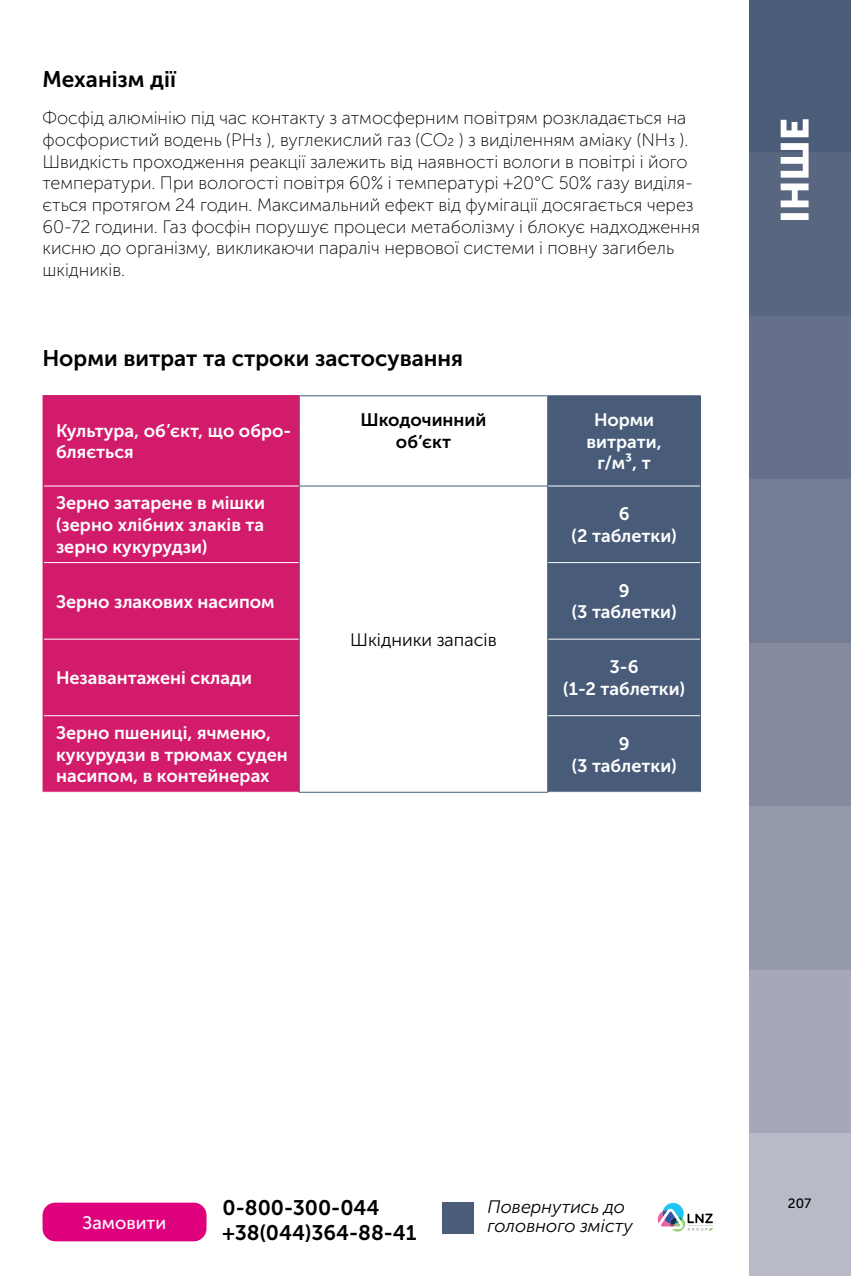
<style>
.page{position:relative;width:851px;height:1276px;background:#fff}
.page>*{position:absolute;margin:0;border:0;box-sizing:border-box;transform-origin:0 0}
.t1{font:22.5px "Museo Sans Cyrl 700";color:#000}
.t2{font:21px/25.2px "Museo Sans Cyrl 700";color:#000}
.t3{font:18px/21.6px "Museo Sans Cyrl 100";color:#000}
.t4{font:18px/21.6px "Museo Sans Cyrl 700";color:#fff;text-align:center}
.t5{font:italic 18px "Museo Sans Cyrl 300";color:#000}
.t6{font:18px/21.6px "Museo Sans Cyrl 700";color:#000;text-align:center}
.t7{font:18px "Museo Sans Cyrl 300";color:#000}
.t8{font:18px "Museo Sans Cyrl 500";color:#fff}
.t9{font:13.5px "Museo Sans Cyrl 500";color:#000}
</style>
<div class="page">
<div style="left:748px;top:0;width:102px;height:152px;background:#4a5c78"></div>
<div style="left:748px;top:152px;width:102px;height:164px;background:#596680"></div>
<div style="left:748px;top:316px;width:102px;height:163px;background:#66708a"></div>
<div style="left:748px;top:479px;width:102px;height:164px;background:#757d94"></div>
<div style="left:748px;top:643px;width:102px;height:163px;background:#858a9e"></div>
<div style="left:748px;top:806px;width:102px;height:164px;background:#9499ab"></div>
<div style="left:748px;top:970px;width:102px;height:163px;background:#a6a8ba"></div>
<div style="left:748px;top:1133px;width:102px;height:143px;background:#b8bac7"></div>
<svg style="left:780px;top:119px;width:28px;height:101px"></svg>
<div style="left:44px;top:396px;width:255px;height:396px;background:#d21b6b"></div>
<div style="left:548px;top:396px;width:152px;height:396px;background:#485c79"></div>
<hr style="left:548px;top:486px;width:152px;height:1px;background:#fff">
<hr style="left:548px;top:562px;width:152px;height:1px;background:#fff">
<hr style="left:548px;top:639px;width:152px;height:1px;background:#fff">
<hr style="left:548px;top:715px;width:152px;height:1px;background:#fff">
<hr style="left:43px;top:395px;width:256px;height:1px;background:#d21b6b">
<hr style="left:43px;top:396px;width:1px;height:90px;background:#d21b6b">
<hr style="left:43px;top:486px;width:1px;height:76px;background:#d21b6b">
<hr style="left:43px;top:562px;width:1px;height:77px;background:#d21b6b">
<hr style="left:43px;top:639px;width:1px;height:76px;background:#d21b6b">
<hr style="left:43px;top:715px;width:1px;height:77px;background:#d21b6b">
<hr style="left:44px;top:486px;width:255px;height:1px;background:#fff">
<hr style="left:44px;top:562px;width:255px;height:1px;background:#fff">
<hr style="left:44px;top:639px;width:255px;height:1px;background:#fff">
<hr style="left:44px;top:715px;width:255px;height:1px;background:#fff">
<hr style="left:547px;top:395px;width:153px;height:1px;background:#485c79">
<hr style="left:700px;top:396px;width:1px;height:90px;background:#485c79">
<hr style="left:700px;top:486px;width:1px;height:76px;background:#485c79">
<hr style="left:700px;top:562px;width:1px;height:77px;background:#485c79">
<hr style="left:700px;top:639px;width:1px;height:76px;background:#485c79">
<hr style="left:700px;top:715px;width:1px;height:77px;background:#485c79">
<hr style="left:299px;top:395px;width:248px;height:1px;background:#485c79">
<hr style="left:299px;top:396px;width:1px;height:90px;background:#485c79">
<hr style="left:547px;top:396px;width:1px;height:90px;background:#485c79">
<hr style="left:299px;top:486px;width:249px;height:1px;background:#485c79">
<hr style="left:299px;top:486px;width:1px;height:76px;background:#485c79">
<hr style="left:547px;top:486px;width:1px;height:76px;background:#485c79">
<hr style="left:299px;top:562px;width:1px;height:77px;background:#485c79">
<hr style="left:547px;top:562px;width:1px;height:77px;background:#485c79">
<hr style="left:299px;top:639px;width:1px;height:76px;background:#485c79">
<hr style="left:547px;top:639px;width:1px;height:76px;background:#485c79">
<hr style="left:299px;top:715px;width:1px;height:77px;background:#485c79">
<hr style="left:547px;top:715px;width:1px;height:77px;background:#485c79">
<hr style="left:299px;top:792px;width:249px;height:1px;background:#485c79">
<div style="left:442px;top:1202px;width:31px;height:31px;background:#4a5c78"></div>
<svg style="left:657px;top:1203px;width:56px;height:28px"></svg>
<div style="left:43px;top:1202px;width:163px;height:39px;background:#de007c;border-radius:13px"></div>
<p class="t1" style="left:43px;top:67px;width:135px">Механізм дії</p>
<p class="t3" style="left:43px;top:108px;width:659px">Фосфід алюмінію під час контакту з атмосферним повітрям розкладається на фосфористий водень (РН3 ), вуглекислий газ (СО2 ) з виділенням аміаку (NH3 ).<br>Швидкість проходження реакції залежить від наявності вологи в повітрі і його температури. При вологості повітря 60% і температурі +20°C 50% газу виділя&shy;ється протягом 24 годин. Максимальний ефект від фумігації досягається через 60-72 години. Газ фосфін порушує процеси метаболізму і блокує надходження кисню до організму, викликаючи параліч нервової системи і повну загибель шкідників.</p>
<p class="t1" style="left:43px;top:346px;width:422px">Норми витрат та строки застосування</p>
<p class="t4" style="left:56px;top:420px;width:237px;text-align:left">Культура, об’єкт, що обро&shy;бляється</p>
<p class="t6" style="left:360px;top:409px;width:127px">Шкодочинний об’єкт</p>
<p class="t4" style="left:586px;top:409px;width:77px">Норми витрати, г/м³, т</p>
<p class="t4" style="left:56px;top:492px;width:210px;text-align:justify">Зерно затарене в мішки (зерно хлібних злаків та зерно кукурудзи)</p>
<p class="t4" style="left:571px;top:503px;width:106px">6<br>(2 таблетки)</p>
<p class="t4" style="left:56px;top:590px;width:220px">Зерно злакових насипом</p>
<p class="t4" style="left:571px;top:580px;width:106px">9<br>(3 таблетки)</p>
<p class="t7" style="left:350px;top:630px;width:148px">Шкідники запасів</p>
<p class="t4" style="left:56px;top:667px;width:197px">Незавантажені склади</p>
<p class="t4" style="left:563px;top:656px;width:123px">3-6<br>(1-2 таблетки)</p>
<p class="t4" style="left:56px;top:722px;width:233px;text-align:left">Зерно пшениці, ячменю, кукурудзи в трюмах суден насипом, в контейнерах</p>
<p class="t4" style="left:571px;top:733px;width:106px">9<br>(3 таблетки)</p>
<p class="t8" style="left:83px;top:1212px;width:85px">Замовити</p>
<p class="t2" style="left:222px;top:1195px;width:196px">0-800-300-044 +38(044)364-88-41</p>
<p class="t5" style="left:487px;top:1197px;width:139px">Повернутись до</p>
<p class="t9" style="left:787px;top:1195px;width:25px">207</p>
<p class="t5" style="left:487px;top:1216px;width:147px">головного змісту</p>
<p class="t9" style="left:800px;top:1200px;width:25px">207</p>
</div>
